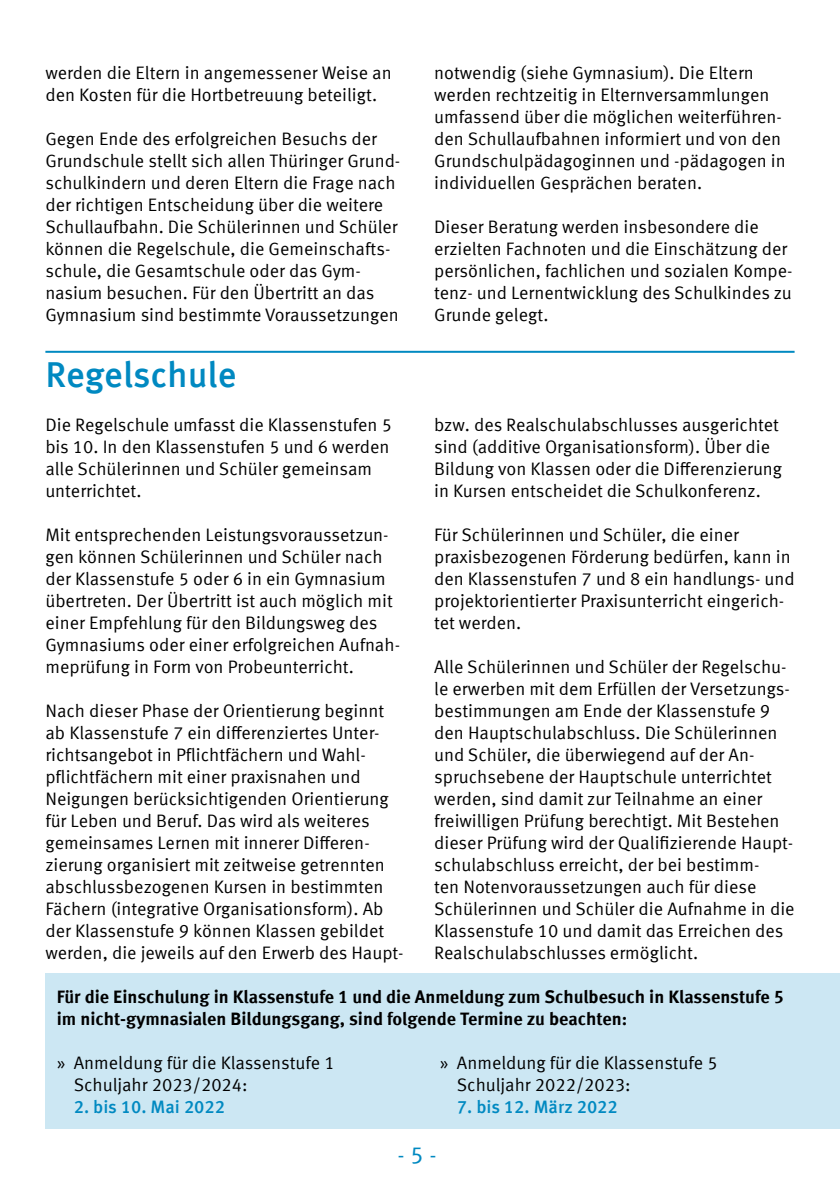
<style>
.page{position:relative;width:840px;height:1191px;background:#fff}
.page>*{position:absolute;margin:0;border:0;box-sizing:border-box;transform-origin:0 0}
.Überschrift_1{font:500 36px "Meta Offc Pro";letter-spacing:-.005em;color:#0089c1}
.t1{font:24px "Meta Offc Pro Norm";color:#0089c1}
.t2{font:18px/22px "Meta Offc Pro Norm";color:#000}
.t3{font:700 18px/22px "Meta Offc Pro";color:#000}
.t4{font:500 18px "Meta Offc Pro";color:#0089c1}
</style>
<div class="page">
<hr style="left:45px;top:351px;width:749px;height:2px;background:#0089c1">
<div style="left:45px;top:973px;width:794px;height:155px;background:#cce7f3"></div>
<p class="t2" style="left:45px;top:60px;width:348px">werden die Eltern in angemessener Weise an den Kosten für die Hortbetreuung beteiligt.</p>
<p class="t2" style="left:45px;top:126px;width:356px">Gegen Ende des erfolgreichen Besuchs der Grundschule stellt sich allen Thüringer Grund&shy;schulkindern und deren Eltern die Frage nach der richtigen Entscheidung über die weitere Schullaufbahn. Die Schülerinnen und Schüler können die Regelschule, die Gemeinschafts&shy;schule, die Gesamtschule oder das Gym&shy;nasium besuchen. Für den Übertritt an das Gymnasium sind bestimmte Voraussetzungen</p>
<p class="t2" style="left:434px;top:60px;width:353px">notwendig (siehe Gymnasium). Die Eltern werden rechtzeitig in Elternversammlungen umfassend über die möglichen weiterführen&shy;den Schullaufbahnen informiert und von den Grundschulpädagoginnen und -pädagogen in individuellen Gesprächen beraten.</p>
<p class="t2" style="left:434px;top:214px;width:360px">Dieser Beratung werden insbesondere die erzielten Fachnoten und die Einschätzung der persönlichen, fachlichen und sozialen Kompe&shy;tenz- und Lernentwicklung des Schulkindes zu Grunde gelegt.</p>
<p class="Überschrift_1" style="left:45px;top:346px;width:192px">Regelschule</p>
<p class="t2" style="left:45px;top:412px;width:348px">Die Regelschule umfasst die Klassenstufen 5 bis 10. In den Klassenstufen 5 und 6 werden alle Schülerinnen und Schüler gemeinsam unterrichtet.</p>
<p class="t2" style="left:45px;top:522px;width:356px">Mit entsprechenden Leistungsvoraussetzun&shy;gen können Schülerinnen und Schüler nach der Klassenstufe 5 oder 6 in ein Gymnasium übertreten. Der Übertritt ist auch möglich mit einer Empfehlung für den Bildungsweg des Gymnasiums oder einer erfolgreichen Aufnah&shy;meprüfung in Form von Probeunterricht.</p>
<p class="t2" style="left:45px;top:698px;width:359px">Nach dieser Phase der Orientierung beginnt ab Klassenstufe 7 ein differenziertes Unter&shy;richtsangebot in Pflichtfächern und Wahl&shy;pflichtfächern mit einer praxisnahen und Neigungen berücksichtigenden Orientierung für Leben und Beruf. Das wird als weiteres gemeinsames Lernen mit innerer Differen&shy;zierung organisiert mit zeitweise getrennten abschlussbezogenen Kursen in bestimmten Fächern (integrative Organisationsform). Ab der Klassenstufe 9 können Klassen gebildet werden, die jeweils auf den Erwerb des Haupt-</p>
<p class="t2" style="left:434px;top:412px;width:349px">bzw. des Realschulabschlusses ausgerichtet sind (additive Organisationsform). Über die Bildung von Klassen oder die Differenzierung in Kursen entscheidet die Schulkonferenz.</p>
<p class="t2" style="left:434px;top:522px;width:362px">Für Schülerinnen und Schüler, die einer praxisbezogenen Förderung bedürfen, kann in den Klassenstufen 7 und 8 ein handlungs- und projektorientierter Praxisunterricht eingerich&shy;tet werden.</p>
<p class="t2" style="left:434px;top:654px;width:362px">Alle Schülerinnen und Schüler der Regelschu&shy;le erwerben mit dem Erfüllen der Versetzungs&shy;bestimmungen am Ende der Klassenstufe 9 den Hauptschulabschluss. Die Schülerinnen und Schüler, die überwiegend auf der An&shy;spruchsebene der Hauptschule unterrichtet werden, sind damit zur Teilnahme an einer freiwilligen Prüfung berechtigt. Mit Bestehen dieser Prüfung wird der Qualifizierende Haupt&shy;schulabschluss erreicht, der bei bestimm-<br>ten Notenvoraussetzungen auch für diese Schülerinnen und Schüler die Aufnahme in die Klassenstufe 10 und damit das Erreichen des Realschulabschlusses ermöglicht.</p>
<p class="t3" style="left:57px;top:984px;width:728px">Für die Einschulung in Klassenstufe 1 und die Anmeldung zum Schulbesuch in Klassenstufe 5 im nicht-gymnasialen Bildungsgang, sind folgende Termine zu beachten:</p>
<p class="t2" style="left:74px;top:1050px;width:262px;text-indent:-17px">» Anmeldung für die Klassenstufe 1<br>Schuljahr 2023/2024:</p>
<p class="t4" style="left:74px;top:1093px;width:153px">2. bis 10. Mai 2022</p>
<p class="t2" style="left:456px;top:1050px;width:262px;text-indent:-17px">» Anmeldung für die Klassenstufe 5<br>Schuljahr 2022/2023:</p>
<p class="t4" style="left:456px;top:1093px;width:162px">7. bis 12. März 2022</p>
<h2 class="t1" style="left:397px;top:1136px;width:41px">- 5 -</h2>
</div>
